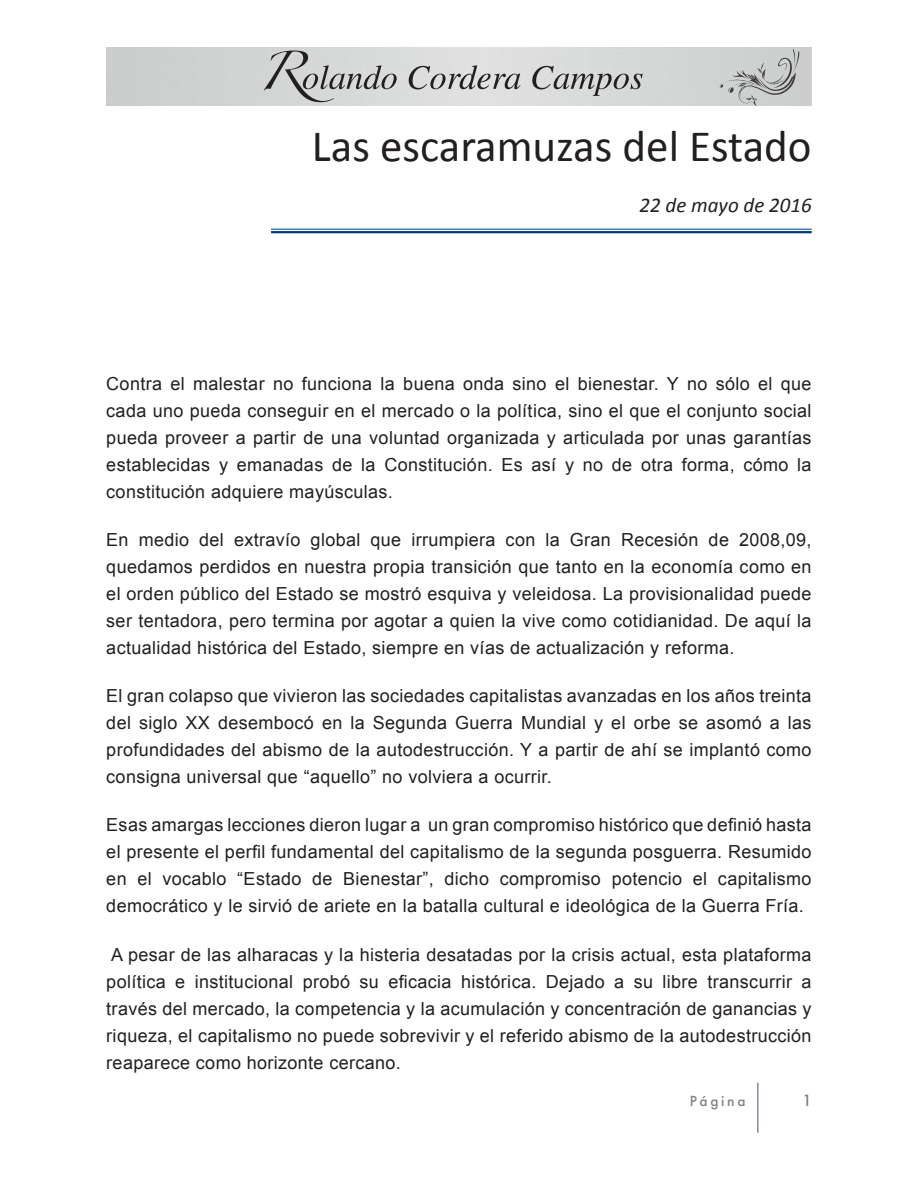
<style>
.page{position:relative;width:918px;height:1188px;background:#fff}
.page>*{position:absolute;margin:0;border:0;box-sizing:border-box;transform-origin:0 0}
.t1{font:45px "Calibri";color:#231f20}
.t2{font:italic 21px "Calibri";color:#231f20}
.t3{font:18px/27px "Arial";letter-spacing:.02em;color:#231f20;text-align:justify}
.t4{font:500 15px "Futura";color:#7e8182}
.t5{font:500 13.5px "Futura";letter-spacing:.2em;color:#7e8182}
</style>
<div class="page">
<svg style="left:264px;top:51px;width:133px;height:51px;background:#bbbcbc"></svg>
<svg style="left:409px;top:65px;width:112px;height:24px;background:#b4b3b3"></svg>
<svg style="left:532px;top:66px;width:111px;height:30px;background:#b7b7b7"></svg>
<svg style="left:719px;top:49px;width:80px;height:57px;background:#bfc0c1"></svg>
<hr style="left:757px;top:1083px;width:2px;height:50px;background:#848ba0">
<hr style="left:271px;top:229px;width:541px;height:1px;background:#013a7a">
<hr style="left:271px;top:231px;width:541px;height:2px;background:#013a7a">
<p class="t1" style="left:312px;top:118px;width:501px">Las escaramuzas del Estado</p>
<p class="t2" style="left:640px;top:190px;width:174px">22 de mayo de 2016</p>
<p class="t3" style="left:106px;top:370px;width:707px">Contra el malestar no funciona la buena onda sino el bienestar. Y no sólo el que cada uno pueda conseguir en el mercado o la política, sino el que el conjunto social pueda proveer a partir de una voluntad organizada y articulada por unas garantías establecidas y emanadas de la Constitución. Es así y no de otra forma, cómo la constitución adquiere mayúsculas.</p>
<p class="t3" style="left:106px;top:526px;width:707px">En medio del extravío global que irrumpiera con la Gran Recesión de 2008,09, quedamos perdidos en nuestra propia transición que tanto en la economía como en el orden público del Estado se mostró esquiva y veleidosa. La provisionalidad puede ser tentadora, pero termina por agotar a quien la vive como cotidianidad. De aquí la actualidad histórica del Estado, siempre en vías de actualización y reforma.</p>
<p class="t3" style="left:106px;top:682px;width:707px">El gran colapso que vivieron las sociedades capitalistas avanzadas en los años treinta del siglo XX desembocó en la Segunda Guerra Mundial y el orbe se asomó a las profundidades del abismo de la autodestrucción. Y a partir de ahí se implantó como consigna universal que “aquello” no volviera a ocurrir.</p>
<p class="t3" style="left:106px;top:812px;width:707px">Esas amargas lecciones dieron lugar a un gran compromiso histórico que definió hasta el presente el perfil fundamental del capitalismo de la segunda posguerra. Resumido en el vocablo “Estado de Bienestar”, dicho compromiso potencio el capitalismo democrático y le sirvió de ariete en la batalla cultural e ideológica de la Guerra Fría.</p>
<p class="t3" style="left:106px;top:941px;width:707px">A pesar de las alharacas y la histeria desatadas por la crisis actual, esta plataforma política e institucional probó su eficacia histórica. Dejado a su libre transcurrir a través del mercado, la competencia y la acumulación y concentración de ganancias y riqueza, el capitalismo no puede sobrevivir y el referido abismo de la autodestrucción reaparece como horizonte cercano.</p>
<p class="t5" style="left:690px;top:1092px;width:57px">Página</p>
<p class="t4" style="left:802px;top:1091px;width:11px">1</p>
</div>
